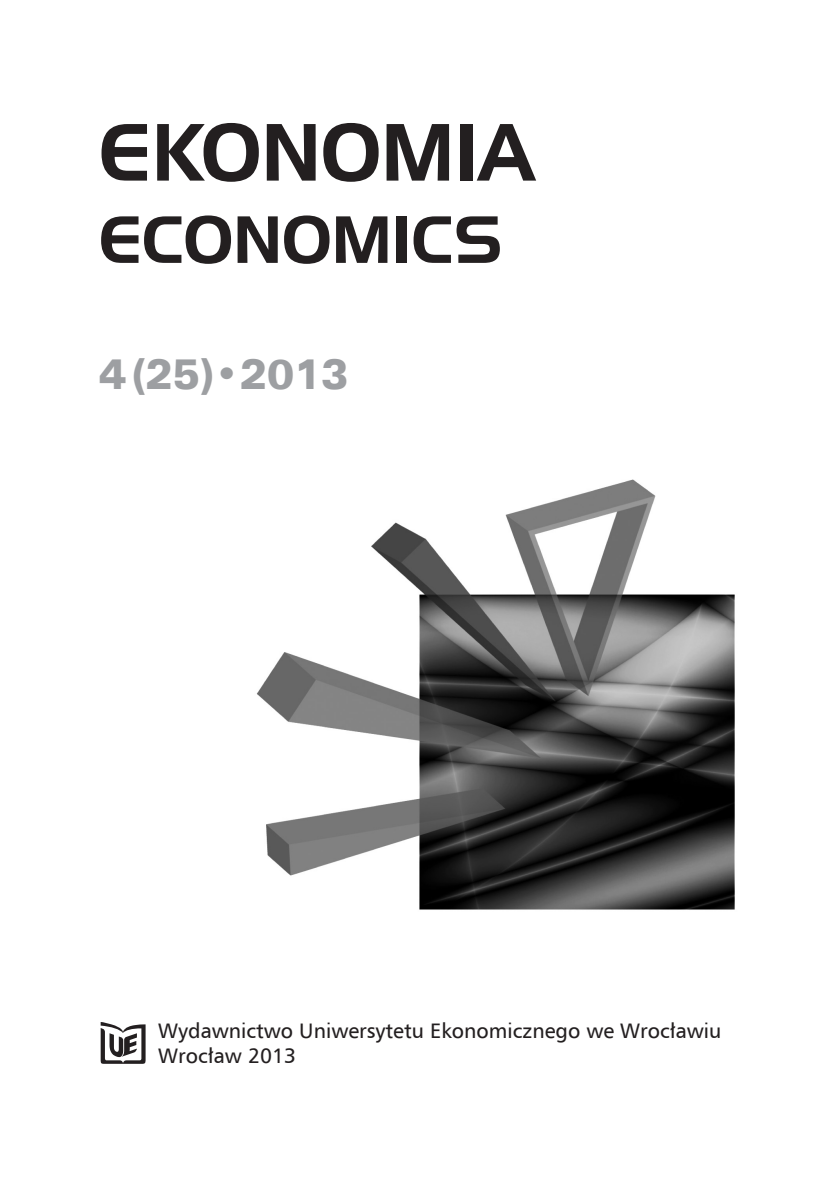
<style>
.page{position:relative;width:834px;height:1181px;background:#fff}
.page>*{position:absolute;margin:0;border:0;box-sizing:border-box;transform-origin:0 0}
.t1{font:78.75px "Handel Gothic EU";color:#231f20}
.t2{font:64.75px "Handel Gothic EU";color:#231f20}
.t3{font:42px "Zurich Blk Ex EU";color:#9d9fa2;scale:.85 1}
.t4{font:21px/25.2px "Humnst 777 EU";color:#231f20}
</style>
<div class="page">
<svg style="left:101px;top:1022px;width:44px;height:42px"></svg>
<img style="left:256px;top:479px;width:479px;height:431px">
<h1 class="t1" style="left:99px;top:105px;width:436px">EKONOMIA</h1>
<h2 class="t2" style="left:99px;top:200px;width:404px">ECONOMICS</h2>
<h3 class="t3" style="left:99px;top:349px;width:295px">4 (25)•2013</h3>
<p class="t4" style="left:158px;top:1017px;width:564px">Wydawnictwo Uniwersytetu Ekonomicznego we Wrocławiu<br>Wrocław 2013</p>
</div>
